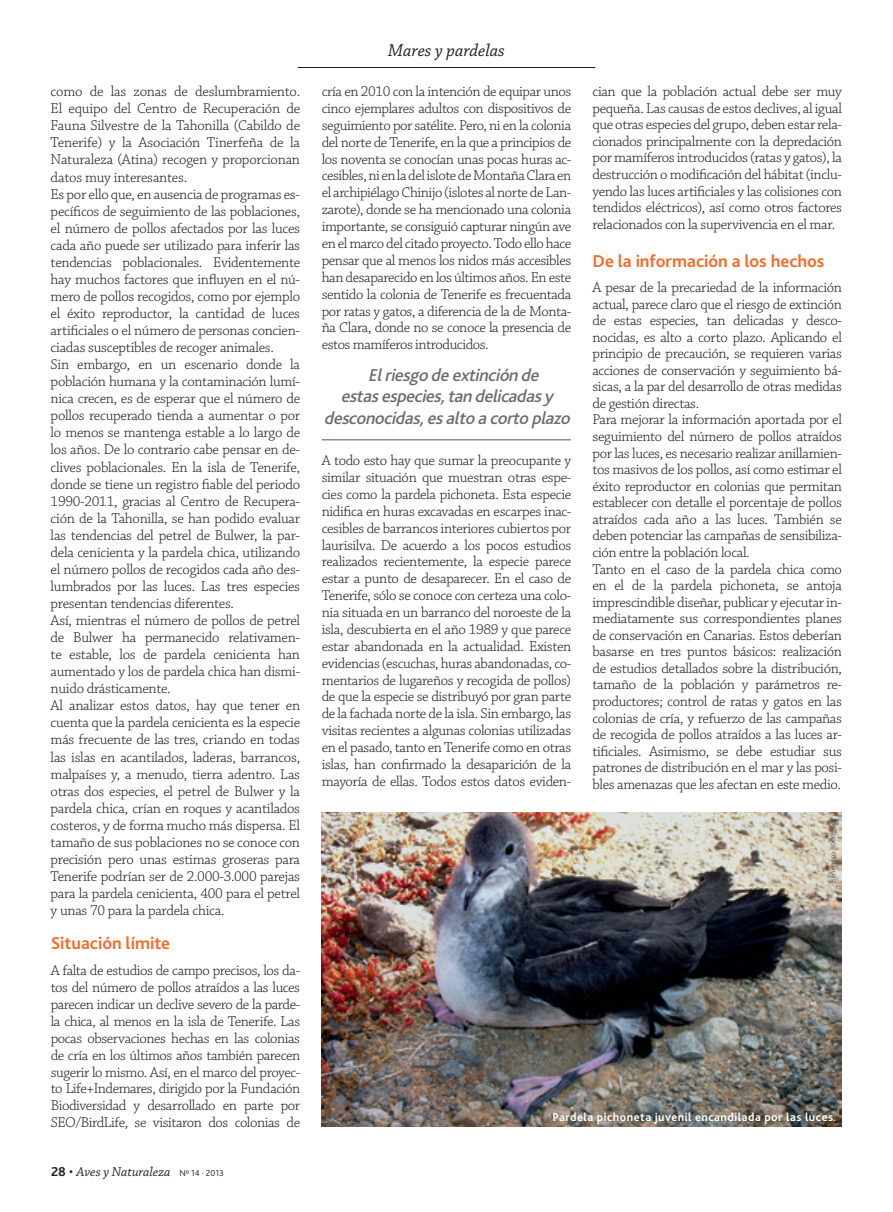
<style>
.page{position:relative;width:893px;height:1212px;background:#fff}
.page>*{position:absolute;margin:0;border:0;box-sizing:border-box;transform-origin:0 0}
.t1{font:italic 500 18px "Bliss 2";color:#6c6d70}
.t2{font:700 18px "Bliss 2";color:#f36c2a}
.t3{font:italic 18px "Chaparral Pro";color:#231f20}
.t4{font:300 15px/17.1px "Chaparral Pro";letter-spacing:-.02em;color:#231f20;text-align:justify}
.t5{font:italic 13.5px "Chaparral Pro";color:#231f20}
.t6{font:700 12px "Bliss 2";color:#fff}
.t7{font:300 7.95px "Bliss 2";letter-spacing:.01em;color:#57585a}
.s1{font-family:"Bliss 2";font-weight:700;font-style:normal}
.s2{font-family:"Bliss 2";font-weight:300;font-style:normal}
.s3{font-family:"Bliss 2";font-weight:300;font-style:normal;font-size:9px}
</style>
<div class="page">
<hr style="left:322px;top:439px;width:249px;height:1px;background:#868b9f">
<hr style="left:298px;top:67px;width:297px;height:1px;background:#231f20">
<img style="left:322px;top:812px;width:520px;height:315px">
<p class="t4" style="left:51px;top:84px;width:251px;text-align:left">como de las zonas de deslumbramiento.<br>El equipo del Centro de Recuperación de Fauna Silvestre de la Tahonilla (Cabildo de Tenerife) y la Asociación Tinerfeña de la Naturaleza (Atina) recogen y proporcionan datos muy interesantes.<br>Es por ello que, en ausencia de programas es&shy;pecíficos de seguimiento de las poblaciones, el número de pollos afectados por las luces cada año puede ser utilizado para inferir las tendencias poblacionales. Evidentemente hay muchos factores que influyen en el nú&shy;mero de pollos recogidos, como por ejemplo el éxito reproductor, la cantidad de luces artificiales o el número de personas concien&shy;ciadas susceptibles de recoger animales.<br>Sin embargo, en un escenario donde la población humana y la contaminación lumí&shy;nica crecen, es de esperar que el número de pollos recuperado tienda a aumentar o por lo menos se mantenga estable a lo largo de los años. De lo contrario cabe pensar en de&shy;clives poblacionales. En la isla de Tenerife, donde se tiene un registro fiable del periodo 1990-2011, gracias al Centro de Recupera&shy;ción de la Tahonilla, se han podido evaluar las tendencias del petrel de Bulwer, la par&shy;dela cenicienta y la pardela chica, utilizando el número pollos de recogidos cada año des&shy;lumbrados por las luces. Las tres especies presentan tendencias diferentes.<br>Así, mientras el número de pollos de petrel de Bulwer ha permanecido relativamen&shy;te estable, los de pardela cenicienta han aumentado y los de pardela chica han dismi&shy;nuido drásticamente.<br>Al analizar estos datos, hay que tener en cuenta que la pardela cenicienta es la especie más frecuente de las tres, criando en todas las islas en acantilados, laderas, barrancos, malpaíses y, a menudo, tierra adentro. Las otras dos especies, el petrel de Bulwer y la pardela chica, crían en roques y acantilados costeros, y de forma mucho más dispersa. El tamaño de sus poblaciones no se conoce con precisión pero unas estimas groseras para Tenerife podrían ser de 2.000-3.000 parejas para la pardela cenicienta, 400 para el petrel y unas 70 para la pardela chica.</p>
<p class="t2" style="left:51px;top:932px;width:121px">Situación límite</p>
<p class="t4" style="left:51px;top:962px;width:251px">A falta de estudios de campo precisos, los da&shy;tos del número de pollos atraídos a las luces parecen indicar un declive severo de la parde&shy;la chica, al menos en la isla de Tenerife. Las pocas observaciones hechas en las colonias de cría en los últimos años también parecen sugerir lo mismo. Así, en el marco del proyec&shy;to Life+Indemares, dirigido por la Fundación Biodiversidad y desarrollado en parte por SEO/BirdLife, se visitaron dos colonias de</p>
<p class="t5" style="left:51px;top:1164px;width:174px"><span class="s1">28</span> <span class="s2">•</span> Aves y Naturaleza <span class="s3">Nº 14 · 2013</span></p>
<p class="t3" style="left:388px;top:40px;width:118px">Mares y pardelas</p>
<p class="t4" style="left:322px;top:84px;width:251px">cría en 2010 con la intención de equipar unos cinco ejemplares adultos con dispositivos de seguimiento por satélite. Pero, ni en la colonia del norte de Tenerife, en la que a principios de los noventa se conocían unas pocas huras ac&shy;cesibles, ni en la del islote de Montaña Clara en el archipiélago Chinijo (islotes al norte de Lan&shy;zarote), donde se ha mencionado una colonia importante, se consiguió capturar ningún ave en el marco del citado proyecto. Todo ello hace pensar que al menos los nidos más accesibles han desaparecido en los últimos años. En este sentido la colonia de Tenerife es frecuentada por ratas y gatos, a diferencia de la de Monta&shy;ña Clara, donde no se conoce la presencia de estos mamíferos introducidos.</p>
<p class="t1" style="left:368px;top:364px;width:177px">Elriesgo deextinciónde</p>
<p class="t1" style="left:341px;top:385px;width:214px">estasespecies,tandelicadasy</p>
<p class="t1" style="left:324px;top:407px;width:252px">desconocidas,esalto acorto plazo</p>
<p class="t4" style="left:322px;top:453px;width:251px">A todo esto hay que sumar la preocupante y similar situación que muestran otras espe&shy;cies como la pardela pichoneta. Esta especie nidifica en huras excavadas en escarpes inac&shy;cesibles de barrancos interiores cubiertos por laurisilva. De acuerdo a los pocos estudios realizados recientemente, la especie parece estar a punto de desaparecer. En el caso de Tenerife, sólo se conoce con certeza una colo&shy;nia situada en un barranco del noroeste de la isla, descubierta en el año 1989 y que parece estar abandonada en la actualidad. Existen evidencias (escuchas, huras abandonadas, co&shy;mentarios de lugareños y recogida de pollos) de que la especie se distribuyó por gran parte de la fachada norte de la isla. Sin embargo, las visitas recientes a algunas colonias utilizadas en el pasado, tanto en Tenerife como en otras islas, han confirmado la desaparición de la mayoría de ellas. Todos estos datos eviden-</p>
<p class="t4" style="left:592px;top:84px;width:251px;line-height:16.5px">cian que la población actual debe ser muy pequeña. Las causas de estos declives, al igual que otras especies del grupo, deben estar rela&shy;cionados principalmente con la depredación por mamíferos introducidos (ratas y gatos), la destrucción o modificación del hábitat (inclu&shy;yendo las luces artificiales y las colisiones con tendidos eléctricos), así como otros factores relacionados con la supervivencia en el mar.</p>
<p class="t2" style="left:592px;top:250px;width:234px">De la información a los hechos</p>
<p class="t4" style="left:592px;top:280px;width:251px;line-height:16.5px;text-align:left">A pesar de la precariedad de la información actual, parece claro que el riesgo de extinción de estas especies, tan delicadas y desco&shy;nocidas, es alto a corto plazo. Aplicando el principio de precaución, se requieren varias acciones de conservación y seguimiento bá&shy;sicas, a la par del desarrollo de otras medidas de gestión directas.<br>Para mejorar la información aportada por el seguimiento del número de pollos atraídos por las luces, es necesario realizar anillamien&shy;tos masivos de los pollos, así como estimar el éxito reproductor en colonias que permitan establecer con detalle el porcentaje de pollos atraídos cada año a las luces. También se deben potenciar las campañas de sensibiliza&shy;ción entre la población local.<br>Tanto en el caso de la pardela chica como en el de la pardela pichoneta, se antoja imprescindible diseñar, publicar y ejecutar in&shy;mediatamente sus correspondientes planes de conservación en Canarias. Estos deberían basarse en tres puntos básicos: realización de estudios detallados sobre la distribución, tamaño de la población y parámetros re&shy;productores; control de ratas y gatos en las colonias de cría, y refuerzo de las campañas de recogida de pollos atraídos a las luces ar&shy;tificiales. Asimismo, se debe estudiar sus patrones de distribución en el mar y las posi&shy;bles amenazas que les afectan en este medio.</p>
<p class="t7" style="left:828px;top:882px;width:66px;rotate:-90deg">Beneharo Rodríguez</p>
<p class="t6" style="left:552px;top:1109px;width:286px">Pardela pichoneta juvenil encandilada por las luces.</p>
</div>
